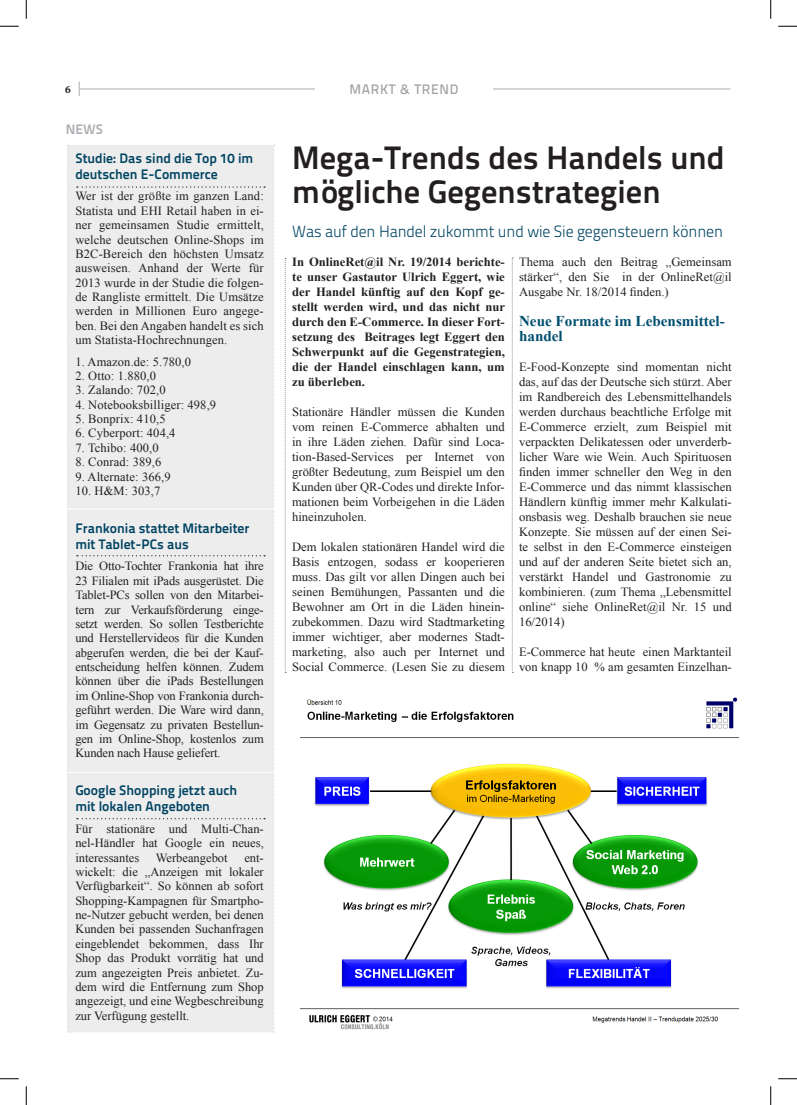
<style>
.page{position:relative;width:797px;height:1105px;background:#fff}
.page>*{position:absolute;margin:0;border:0;box-sizing:border-box;transform-origin:0 0}
.t1{font:32.5px/33.8px "Titillium Text 14 L 800 wt";color:#231f20}
.t2{font:16.25px "Titillium Text 14 L 250 wt";letter-spacing:-.01em;color:#004462}
.t3{font:700 15px "Times New Roman";color:#004f70}
.t4{font:13.75px/16.2px "Titillium Text 14 L 800 wt";color:#004462}
.t5{font:13.75px "Titillium Text 14 L 600 wt";letter-spacing:.05em;color:#a0a1a5}
.t6{font:13.75px "Titillium Text 14 L 800 wt";color:#adaeb2}
.t7{font:12.5px/14.4px "Times New Roman";color:#231f20;text-align:justify}
.t8{font:700 12.5px/15px "Times New Roman";color:#231f20;text-align:justify}
.t9{font:700 11.25px "Minion Pro";color:#231f20}
</style>
<div class="page">
<svg style="left:79px;top:82px;width:1px;height:14px"></svg>
<hr style="left:79px;top:88px;width:651px;height:2px;background:#bcbdc0">
<div style="left:315px;top:73px;width:177px;height:31px;background:#fff"></div>
<svg style="left:512px;top:258px;width:1px;height:415px"></svg>
<div style="left:67px;top:145px;width:219px;height:888px;background:#ededee"></div>
<img style="left:301px;top:697px;width:437px;height:333px">
<svg style="left:0;top:25px;width:19px;height:2px"></svg>
<svg style="left:778px;top:25px;width:19px;height:2px"></svg>
<svg style="left:0;top:1078px;width:19px;height:1px"></svg>
<svg style="left:778px;top:1078px;width:19px;height:1px"></svg>
<svg style="left:25px;top:0;width:2px;height:19px"></svg>
<svg style="left:25px;top:1086px;width:2px;height:19px"></svg>
<svg style="left:770px;top:0;width:1px;height:19px"></svg>
<svg style="left:770px;top:1086px;width:1px;height:19px"></svg>
<p class="t9" style="left:65px;top:81px;width:7px">6</p>
<p class="t5" style="left:349px;top:81px;width:111px">MARKT &amp; TREND</p>
<p class="t6" style="left:66px;top:121px;width:39px">NEWS</p>
<p class="t4" style="left:75px;top:150px;width:179px">Studie: Das sind die Top 10 im deutschen E-Commerce</p>
<p class="t7" style="left:75px;top:189px;width:190px">Wer ist der größte im ganzen Land:<br>Statista und EHI Retail haben in ei&shy;ner gemeinsamen Studie ermittelt, welche deutschen Online-Shops im B2C-Bereich den höchsten Umsatz ausweisen. Anhand der Werte für 2013 wurde in der Studie die folgen&shy;de Rangliste ermittelt. Die Umsätze werden in Millionen Euro angege&shy;ben. Bei den Angaben handelt es sich um Statista-Hochrechnungen.</p>
<p class="t7" style="left:75px;top:354px;width:117px">1. Amazon.de: 5.780,0</p>
<p class="t7" style="left:75px;top:368px;width:82px">2. Otto: 1.880,0</p>
<p class="t7" style="left:75px;top:383px;width:92px">3. Zalando: 702,0</p>
<p class="t7" style="left:75px;top:397px;width:142px">4. Notebooksbilliger: 498,9</p>
<p class="t7" style="left:75px;top:412px;width:92px">5. Bonprix: 410,5</p>
<p class="t7" style="left:75px;top:426px;width:102px">6. Cyberport: 404,4</p>
<p class="t7" style="left:75px;top:440px;width:85px">7. Tchibo: 400,0</p>
<p class="t7" style="left:75px;top:455px;width:87px">8. Conrad: 389,6</p>
<p class="t7" style="left:75px;top:469px;width:97px">9. Alternate: 366,9</p>
<p class="t7" style="left:75px;top:483px;width:86px">10. H&amp;M: 303,7</p>
<p class="t4" style="left:75px;top:520px;width:176px">Frankonia stattet Mitarbeiter mit Tablet-PCs aus</p>
<p class="t7" style="left:75px;top:559px;width:190px">Die Otto-Tochter Frankonia hat ihre 23 Filialen mit iPads ausgerüstet. Die Tablet-PCs sollen von den Mitarbei&shy;tern zur Verkaufsförderung einge&shy;setzt werden. So sollen Testberichte und Herstellervideos für die Kunden abgerufen werden, die bei der Kauf&shy;entscheidung helfen können. Zudem können über die iPads Bestellungen im Online-Shop von Frankonia durch&shy;geführt werden. Die Ware wird dann, im Gegensatz zu privaten Bestellun&shy;gen im Online-Shop, kostenlos zum Kunden nach Hause geliefert.</p>
<p class="t4" style="left:75px;top:782px;width:163px">Google Shopping jetzt auch mit lokalen Angeboten</p>
<p class="t7" style="left:75px;top:821px;width:190px">Für stationäre und Multi-Chan&shy;nel-Händler hat Google ein neues, interessantes</p>
<p class="t7" style="left:156px;top:850px;width:73px">Werbeangebot</p>
<p class="t7" style="left:75px;top:850px;width:190px;text-indent:169px">ent&shy;wickelt: die „Anzeigen mit lokaler Verfügbarkeit“. So können ab sofort Shopping-Kampagnen für Smartpho&shy;ne-Nutzer gebucht werden, bei denen Kunden bei passenden Suchanfragen eingeblendet bekommen, dass Ihr Shop das Produkt vorrätig hat und zum angezeigten Preis anbietet. Zu&shy;dem wird die Entfernung zum Shop angezeigt, und eine Wegbeschreibung zur Verfügung gestellt.</p>
<p class="t1" style="left:292px;top:140px;width:434px">Mega-Trends des Handels und mögliche Gegenstrategien</p>
<p class="t2" style="left:292px;top:222px;width:432px">Was auf den Handel zukommt und wie Sie gegensteuern können</p>
<p class="t8" style="left:292px;top:254px;width:214px">In OnlineRet@il Nr. 19/2014 berichte&shy;te unser Gastautor Ulrich Eggert, wie der Handel künftig auf den Kopf ge&shy;stellt werden wird, und das nicht nur durch den E-Commerce. In dieser Fort&shy;setzung des Beitrages legt Eggert den Schwerpunkt auf die Gegenstrategien, die der Handel einschlagen kann, um zu überleben.</p>
<p class="t7" style="left:292px;top:404px;width:214px;line-height:15px">Stationäre Händler müssen die Kunden vom reinen E-Commerce abhalten und in ihre Läden ziehen. Dafür sind Loca&shy;tion-Based-Services per Internet von größter Bedeutung, zum Beispiel um den Kunden über QR-Codes und direkte Infor&shy;mationen beim Vorbeigehen in die Läden hineinzuholen.</p>
<p class="t7" style="left:292px;top:539px;width:214px;line-height:15px">Dem lokalen stationären Handel wird die Basis entzogen, sodass er kooperieren muss. Das gilt vor allen Dingen auch bei seinen Bemühungen, Passanten und die Bewohner am Ort in die Läden hinein&shy;zubekommen. Dazu wird Stadtmarketing immer wichtiger, aber modernes Stadt&shy;marketing, also auch per Internet und Social Commerce. (Lesen Sie zu diesem</p>
<p class="t7" style="left:519px;top:254px;width:214px;line-height:15px">Thema auch den Beitrag „Gemeinsam stärker“, den Sie in der OnlineRet@il Ausgabe Nr. 18/2014 finden.)</p>
<p class="t3" style="left:519px;top:311px;width:207px">Neue Formate im Lebensmittel-</p>
<p class="t3" style="left:519px;top:326px;width:45px">handel</p>
<p class="t7" style="left:519px;top:359px;width:214px;line-height:15px">E-Food-Konzepte sind momentan nicht das, auf das der Deutsche sich stürzt. Aber im Randbereich des Lebensmittelhandels werden durchaus beachtliche Erfolge mit E-Commerce erzielt, zum Beispiel mit verpackten Delikatessen oder unverderb&shy;licher Ware wie Wein. Auch Spirituosen finden immer schneller den Weg in den E-Commerce und das nimmt klassischen Händlern künftig immer mehr Kalkulati&shy;onsbasis weg. Deshalb brauchen sie neue Konzepte. Sie müssen auf der einen Sei&shy;te selbst in den E-Commerce einsteigen und auf der anderen Seite bietet sich an, verstärkt Handel und Gastronomie zu kombinieren. (zum Thema „Lebensmittel online“ siehe OnlineRet@il Nr. 15 und 16/2014)</p>
<p class="t7" style="left:519px;top:644px;width:214px;line-height:15px">E-Commerce hat heute einen Marktanteil von knapp 10 % am gesamten Einzelhan-</p>
</div>
